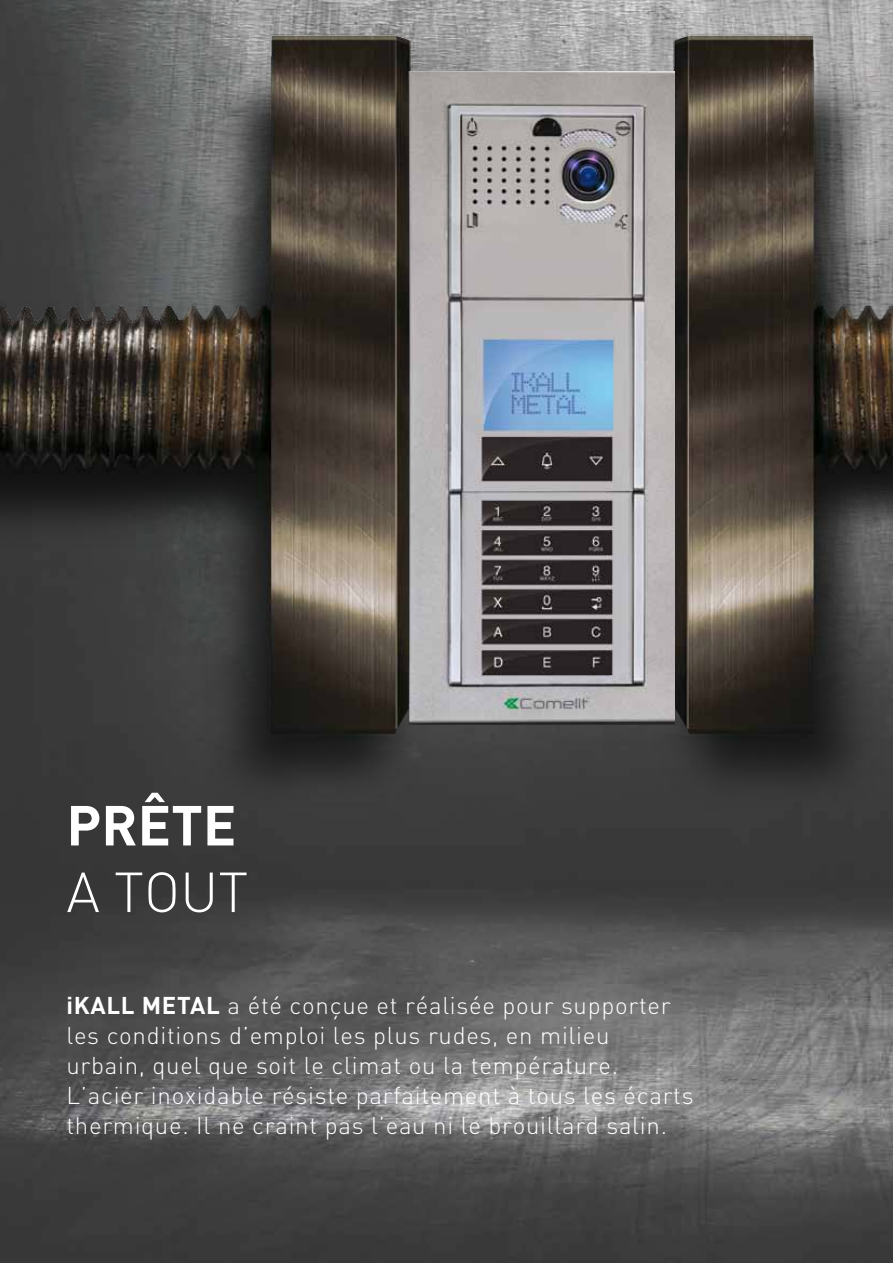
<style>
.page{position:relative;width:893px;height:1263px;background:#fff}
.page>*{position:absolute;margin:0;border:0;box-sizing:border-box;transform-origin:0 0}
.t1{font:700 55.5px "DIN";color:#fff}
.t2{font:300 55.5px "DIN";color:#fff}
.t3{font:300 24px/30px "DIN";letter-spacing:.03em;color:#fff}
.s1{font-weight:700}
</style>
<div class="page">
<img style="left:0;top:0;width:893px;height:1263px">
<img style="left:0;top:0;width:457px;height:843px">
<img style="left:628px;top:0;width:265px;height:843px">
<img style="left:408px;top:72px;width:266px;height:653px">
<h1 class="t1" style="left:66px;top:789px;width:171px">PRÊTE</h1>
<h1 class="t2" style="left:66px;top:858px;width:82px">A TOUT</h1>
<p class="t3" style="left:66px;top:990px;width:629px"><span class="s1">iKALL METAL</span> a été conçue et réalisée pour supporter les conditions d’emploi les plus rudes, en milieu urbain, quel que soit le climat ou la température.<br>L’acier inoxidable résiste parfaitement à tous les écarts thermique. I l ne craint pas l’eau ni le brouillard salin.</p>
</div>
